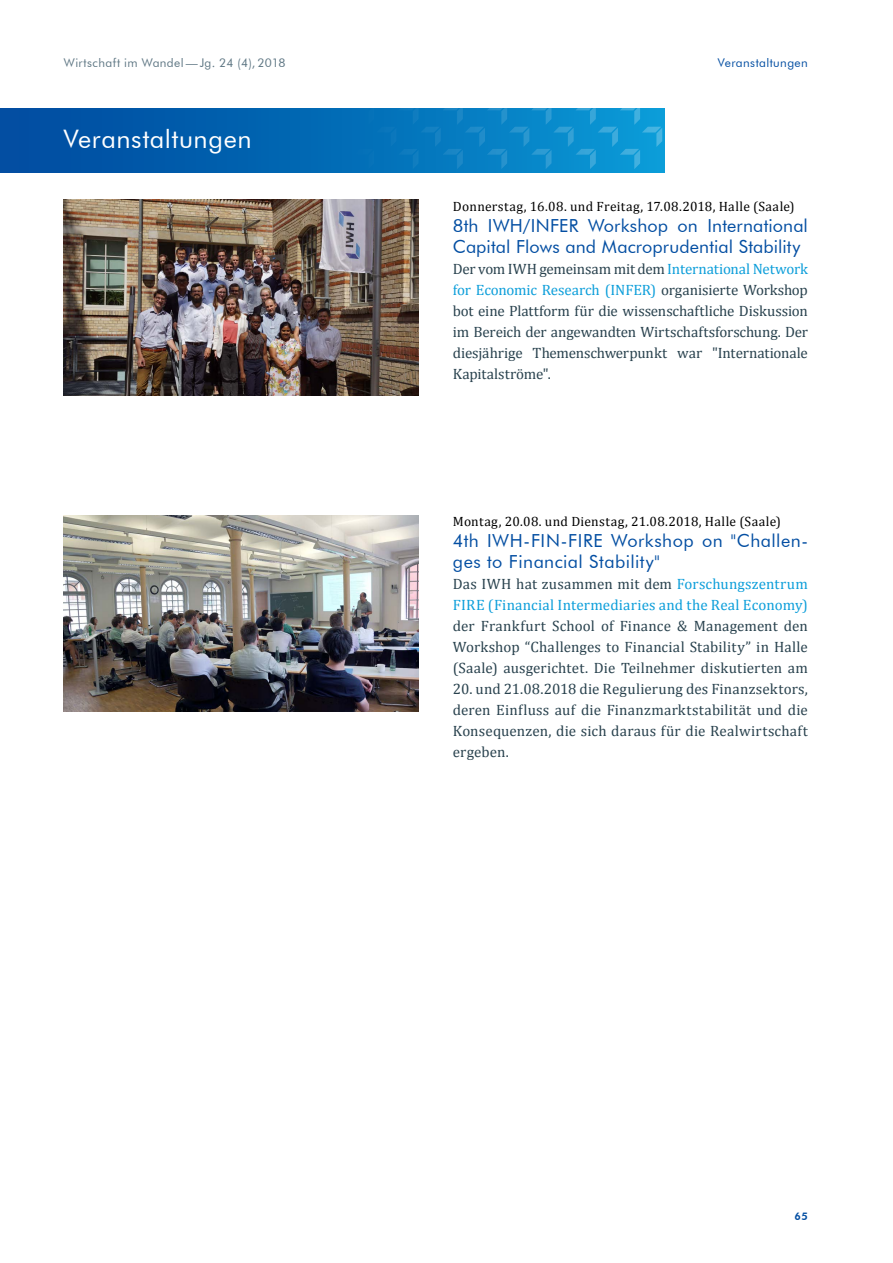
<style>
.page{position:relative;width:893px;height:1263px;background:#fff}
.page>*{position:absolute;margin:0;border:0;box-sizing:border-box;transform-origin:0 0}
.t1{font:25.5px "Futura BT";letter-spacing:.025em;color:#fff}
.t2{font:18px/21px "Futura BT";letter-spacing:.01em;color:#034ea2}
.t3{font:15px/21px "Cambria";letter-spacing:.005em;color:#29424e;text-align:justify}
.t4{font:15px/21px "Cambria";letter-spacing:.01em;color:#0c9eda}
.t5{font:13.5px "Cambria";letter-spacing:.025em;color:#000}
.t6{font:12px "Futura BT";letter-spacing:.035em;color:#5f7784}
.t7{font:12px "Futura BT";letter-spacing:.035em;color:#034ea2}
.t8{font:800 10.5px "Futura BT";color:#034ea2}
.s1{color:#0c9eda}
.s2{color:#29424e}
</style>
<div class="page">
<div style="left:0;top:109px;width:664px;height:64px;background:linear-gradient(to right,#00469c,#0997d4)"></div>
<svg style="left:33px;top:108px;width:629px;height:61px;background:#0571b9"></svg>
<img style="left:64px;top:200px;width:355px;height:195px">
<img style="left:64px;top:515px;width:355px;height:196px">
<p class="t6" style="left:64px;top:55px;width:223px">Wirtschaft im Wandel—Jg. 24 (4), 2018</p>
<h1 class="t1" style="left:64px;top:123px;width:189px">Veranstaltungen</h1>
<p class="t7" style="left:718px;top:55px;width:92px">Veranstaltungen</p>
<p class="t5" style="left:453px;top:198px;width:343px">Donnerstag, 16.08. und Freitag, 17.08.2018, Halle (Saale)</p>
<p class="t2" style="left:453px;top:215px;width:357px">8th IWH/INFER Workshop on International<br>Capital Flows and Macroprudential Stability</p>
<p class="t3" style="left:453px;top:258px;width:357px">Der vom IWH gemeinsam mit dem <span class="s1">International Network for Economic Research (INFER)</span> organisierte Workshop bot eine Plattform für die wissenschaftliche Diskussion im Bereich der angewandten Wirtschaftsforschung. Der diesjährige Themenschwerpunkt war "Internationale Kapitalströme".</p>
<p class="t5" style="left:453px;top:513px;width:330px">Montag, 20.08. und Dienstag, 21.08.2018, Halle (Saale)</p>
<p class="t2" style="left:453px;top:530px;width:357px">4th IWH-FIN-FIRE Workshop on "Challen&shy;ges to Financial Stability"</p>
<p class="t4" style="left:453px;top:573px;width:357px"><span class="s2">Das IWH hat zusammen mit dem</span> Forschungszentrum<br>FIRE (Financial Intermediaries and the Real Economy)</p>
<p class="t3" style="left:453px;top:615px;width:357px">der Frankfurt School of Finance &amp; Management den Workshop “Challenges to Financial Stability” in Halle (Saale) ausgerichtet. Die Teilnehmer diskutierten am</p>
<p class="t3" style="left:453px;top:678px;width:357px">20. und 21.08.2018 die Regulierung des Finanzsektors, deren Einfluss auf die Finanzmarktstabilität und die Konsequenzen, die sich daraus für die Realwirtschaft ergeben.</p>
<p class="t8" style="left:795px;top:1210px;width:15px">65</p>
</div>
